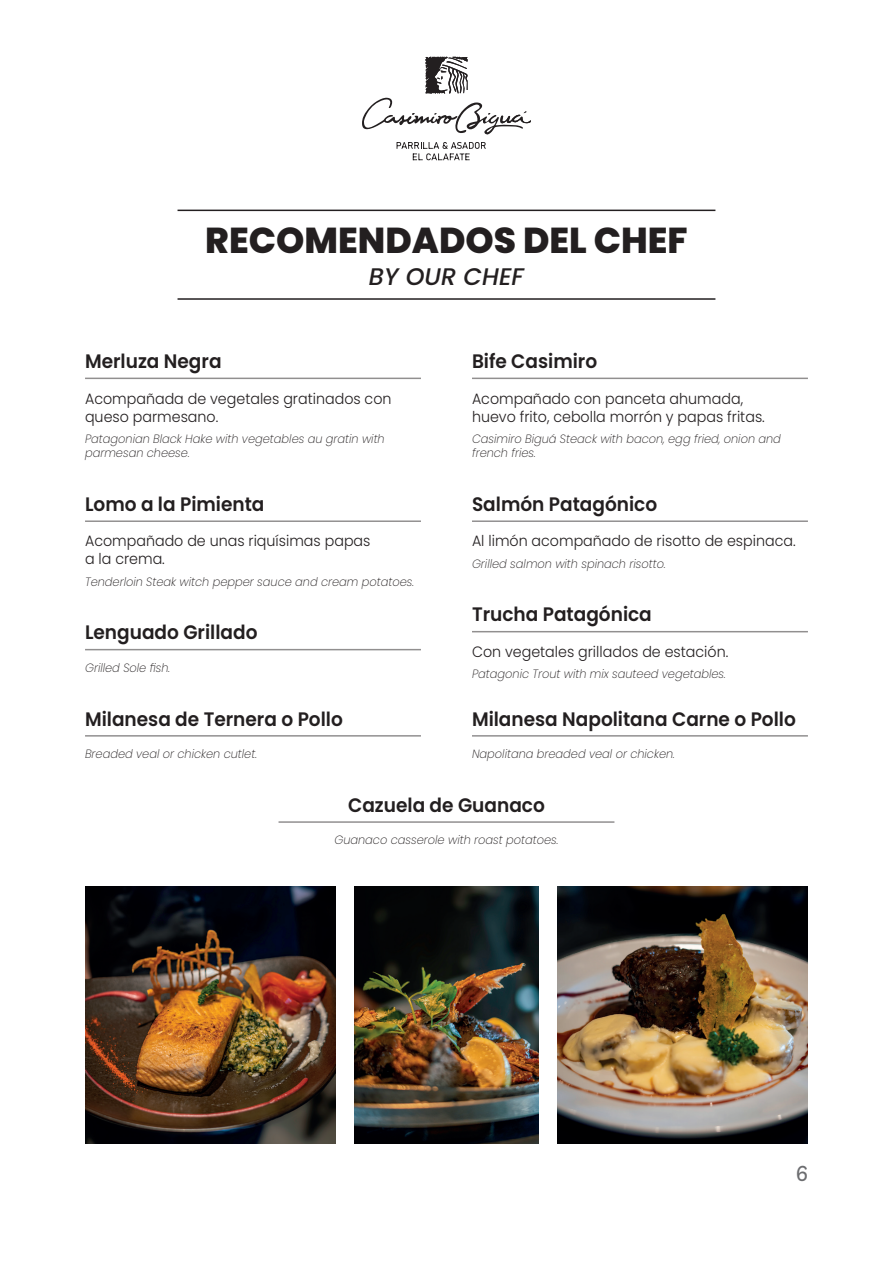
<style>
.page{position:relative;width:893px;height:1263px;background:#fff}
.page>*{position:absolute;margin:0;border:0;box-sizing:border-box;transform-origin:0 0}
.t1{font:800 36px "Poppins";color:#231f20}
.t2{font:italic 500 24px "Poppins";color:#231f20}
.t3{font:500 21px "Livvic";color:#6c6d70;scale:.95 1}
.t4{font:600 19.5px "Poppins";color:#231f20;scale:.95 1}
.t5{font:300 15px/18px "Poppins";color:#231f20;scale:.95 1}
.t6{font:italic 200 12px/14.4px "Poppins";color:#231f20;scale:.95 1}
</style>
<div class="page">
<svg style="left:397px;top:142px;width:89px;height:18px"></svg>
<svg style="left:362px;top:57px;width:169px;height:78px"></svg>
<hr style="left:178px;top:298px;width:537px;height:2px;background:#231f20">
<hr style="left:178px;top:210px;width:537px;height:1px;background:#231f20">
<img style="left:85px;top:887px;width:251px;height:257px">
<img style="left:354px;top:887px;width:185px;height:257px">
<img style="left:557px;top:887px;width:251px;height:257px">
<hr style="left:472px;top:520px;width:336px;height:2px;background:#231f20">
<hr style="left:472px;top:378px;width:336px;height:1px;background:#231f20">
<hr style="left:472px;top:631px;width:336px;height:1px;background:#231f20">
<hr style="left:85px;top:378px;width:336px;height:1px;background:#231f20">
<hr style="left:85px;top:649px;width:336px;height:1px;background:#231f20">
<hr style="left:85px;top:735px;width:336px;height:2px;background:#231f20">
<hr style="left:279px;top:821px;width:335px;height:2px;background:#231f20">
<hr style="left:85px;top:520px;width:336px;height:2px;background:#231f20">
<hr style="left:472px;top:735px;width:336px;height:2px;background:#231f20">
<h1 class="t1" style="left:205px;top:220px;width:484px">RECOMENDADOS DEL CHEF</h1>
<h2 class="t2" style="left:369px;top:263px;width:156px">BY OUR CHEF</h2>
<h3 class="t4" style="left:85px;top:350px;width:145px">Merluza Negra</h3>
<p class="t5" style="left:85px;top:389px;width:324px">Acompañada de vegetales gratinados con queso parmesano.</p>
<p class="t6" style="left:85px;top:431px;width:317px">Patagonian Black Hake with vegetables au gratin with parmesan cheese.</p>
<h3 class="t4" style="left:85px;top:493px;width:190px">Lomo a la Pimienta</h3>
<p class="t5" style="left:85px;top:532px;width:302px">Acompañado de unas riquísimas papas a la crema.</p>
<p class="t6" style="left:85px;top:574px;width:348px">Tenderloin Steak witch pepper sauce and cream potatoes.</p>
<h3 class="t4" style="left:85px;top:621px;width:183px">Lenguado Grillado</h3>
<p class="t6" style="left:85px;top:660px;width:91px">Grilled Sole fish.</p>
<h3 class="t4" style="left:85px;top:707px;width:273px">Milanesa de Ternera o Pollo</h3>
<p class="t6" style="left:85px;top:746px;width:183px">Breaded veal or chicken cutlet.</p>
<h3 class="t4" style="left:472px;top:350px;width:133px">Bife Casimiro</h3>
<p class="t5" style="left:472px;top:389px;width:310px">Acompañado con panceta ahumada, huevo frito, cebolla morrón y papas fritas.</p>
<p class="t6" style="left:472px;top:431px;width:327px">Casimiro Biguá Steack with bacon, egg fried, onion and french fries.</p>
<h3 class="t4" style="left:472px;top:493px;width:196px">Salmón Patagónico</h3>
<p class="t5" style="left:472px;top:532px;width:342px">Al limón acompañado de risotto de espinaca.</p>
<p class="t6" style="left:472px;top:556px;width:205px">Grilled salmon with spinach risotto.</p>
<h3 class="t4" style="left:472px;top:603px;width:191px">Trucha Patagónica</h3>
<p class="t5" style="left:472px;top:643px;width:271px">Con vegetales grillados de estación.</p>
<p class="t6" style="left:472px;top:667px;width:269px">Patagonic Trout with mix sauteed vegetables.</p>
<h3 class="t4" style="left:472px;top:707px;width:342px">Milanesa Napolitana Carne o Pollo</h3>
<p class="t6" style="left:472px;top:746px;width:215px">Napolitana breaded veal or chicken.</p>
<h3 class="t4" style="left:348px;top:794px;width:209px">Cazuela de Guanaco</h3>
<p class="t6" style="left:334px;top:833px;width:237px">Guanaco casserole with roast potatoes.</p>
<h3 class="t3" style="left:796px;top:1158px;width:14px">6</h3>
</div>
